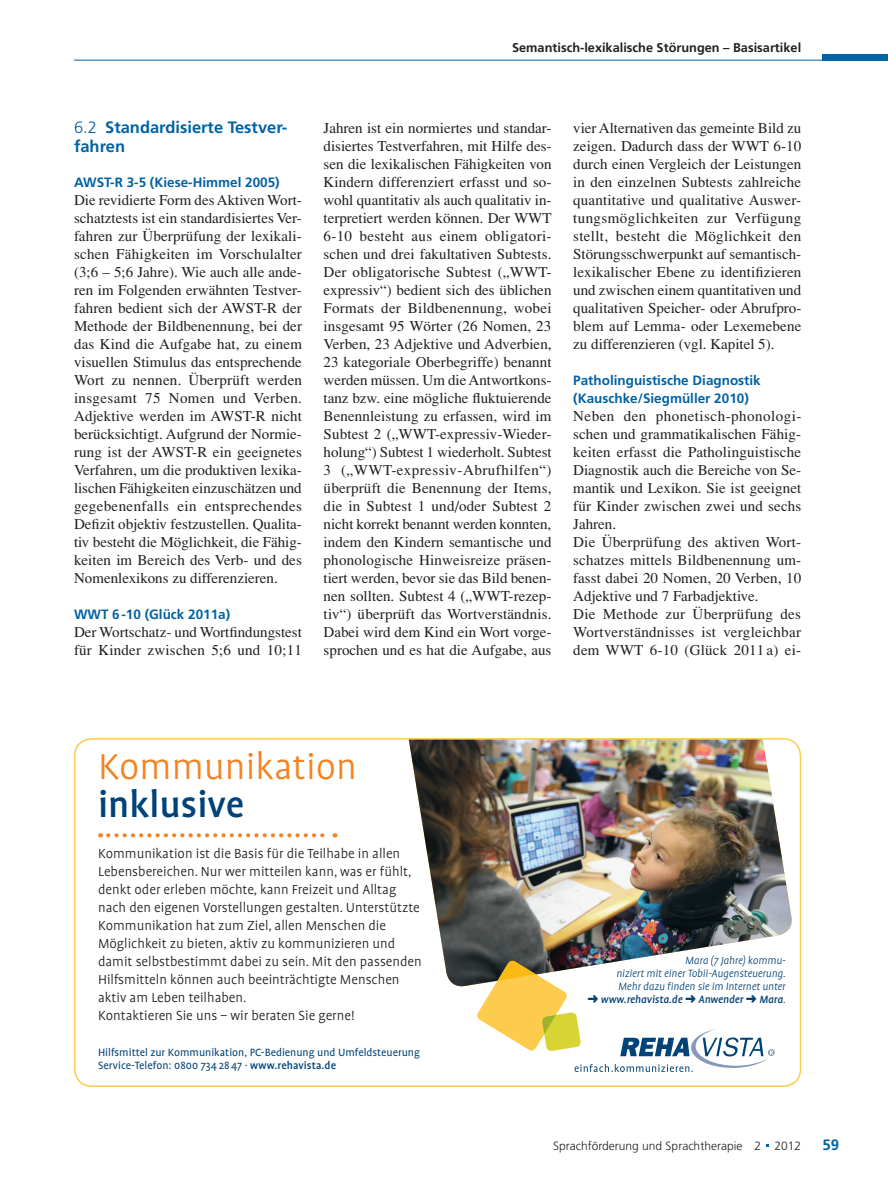
<style>
.page{position:relative;width:888px;height:1186px;background:#fff}
.page>*{position:absolute;margin:0;border:0;box-sizing:border-box;transform-origin:0 0}
.t1{font:300 41.1px "Profile Pro";color:#f58220}
.t2{font:500 41.1px "Profile Pro";color:#004378}
.t3{font:700 16.5px/19.8px "Frutiger";color:#0062a3}
.t4{font:15px/18px "Times";letter-spacing:.005em;color:#231f20;text-align:justify}
.t5{font:300 15px/18px "Profile Pro";color:#231f20}
.t6{font:700 15px "Frutiger";color:#0062a3}
.t7{font:700 13.5px/18px "Frutiger";color:#0062a3}
.t8{font:700 12.75px "Frutiger";color:#231f20}
.t9{font:12px/13.5px "Profile";color:#004378}
.t10{font:italic 300 12px/12.8px "Profile";letter-spacing:-.005em;color:#004378;text-align:justify}
.t11{font:300 12px "Frutiger";color:#231f20}
.t12{font:italic 500 12px "Profile Pro";color:#004279}
.s1{font-weight:300}
.s2{font-weight:500}
.s3{font-family:"Profile";font-weight:300;color:#004378}
</style>
<div class="page">
<div style="left:822px;top:54px;width:66px;height:6px;background:#0062a3"></div>
<hr style="left:74px;top:60px;width:814px;height:1px;background:#0062a3">
<img style="left:409px;top:739px;width:385px;height:248px">
<div style="left:74px;top:738px;width:727px;height:348px;border:2px solid #fecc4c;border-radius:17px"></div>
<svg style="left:108px;top:833px;width:227px;height:4px"></svg>
<svg style="left:475px;top:959px;width:300px;height:113px"></svg>
<p class="t8" style="left:512px;top:40px;width:291px">Semantisch-lexikalische Störungen – Basisartikel</p>
<p class="t3" style="left:74px;top:117px;width:215px"><span class="s1">6.2</span> Standardisierte Testver&shy;fahren</p>
<p class="t7" style="left:74px;top:173px;width:207px">AWST-R 3-5 (Kiese-Himmel 2005)</p>
<p class="t4" style="left:74px;top:190px;width:230px">Die revidierte Form des Aktiven Wort&shy;schatztests ist ein standardisiertes Ver&shy;fahren zur Überprüfung der lexikali&shy;schen Fähigkeiten im Vorschulalter (3;6 – 5;6 Jahre). Wie auch alle ande&shy;ren im Folgenden erwähnten Testver&shy;fahren bedient sich der AWST-R der Methode der Bildbenennung, bei der das Kind die Aufgabe hat, zu einem visuellen Stimulus das entsprechende Wort zu nennen. Überprüft werden insgesamt 75 Nomen und Verben.<br>Adjektive werden im AWST-R nicht berücksichtigt. Aufgrund der Normie&shy;rung ist der AWST-R ein geeignetes Verfahren, um die produktiven lexika&shy;lischen Fähigkeiten einzuschätzen und gegebenenfalls ein entsprechendes Defizit objektiv festzustellen. Qualita&shy;tiv besteht die Möglichkeit, die Fähig&shy;keiten im Bereich des Verb- und des Nomenlexikons zu differenzieren.</p>
<p class="t7" style="left:74px;top:605px;width:158px">WWT 6-10 (Glück 2011a)</p>
<p class="t4" style="left:74px;top:622px;width:229px">Der Wortschatz- und Wortfindungstest für Kinder zwischen 5;6 und 10;11</p>
<p class="t4" style="left:324px;top:118px;width:230px">Jahren ist ein normiertes und standar&shy;disiertes Testverfahren, mit Hilfe des&shy;sen die lexikalischen Fähigkeiten von Kindern differenziert erfasst und so&shy;wohl quantitativ als auch qualitativ in&shy;terpretiert werden können. Der WWT 6-10 besteht aus einem obligatori&shy;schen und drei fakultativen Subtests.<br>Der obligatorische Subtest („WWT&shy;expressiv“) bedient sich des üblichen Formats der Bildbenennung, wobei insgesamt 95 Wörter (26 Nomen, 23<br>Verben, 23 Adjektive und Adverbien, 23 kategoriale Oberbegriffe) benannt werden müssen. Um die Antwortkons&shy;tanz bzw. eine mögliche fluktuierende Benennleistung zu erfassen, wird im Subtest 2 („WWT-expressiv-Wieder&shy;holung“) Subtest 1 wiederholt. Subtest 3 („WWT-expressiv-Abrufhilfen“) überprüft die Benennung der Items, die in Subtest 1 und/oder Subtest 2 nicht korrekt benannt werden konnten, indem den Kindern semantische und phonologische Hinweisreize präsen&shy;tiert werden, bevor sie das Bild benen&shy;nen sollten. Subtest 4 („WWT-rezep&shy;tiv“) überprüft das Wortverständnis.<br>Dabei wird dem Kind ein Wort vorge&shy;sprochen und es hat die Aufgabe, aus</p>
<p class="t4" style="left:573px;top:118px;width:230px">vier Alternativen das gemeinte Bild zu zeigen. Dadurch dass der WWT 6-10 durch einen Vergleich der Leistungen in den einzelnen Subtests zahlreiche quantitative und qualitative Auswer&shy;tungsmöglichkeiten zur Verfügung stellt, besteht die Möglichkeit den Störungsschwerpunkt auf semantisch&shy;lexikalischer Ebene zu identifizieren und zwischen einem quantitativen und qualitativen Speicher- oder Abrufpro&shy;blem auf Lemma- oder Lexemebene zu differenzieren (vgl. Kapitel 5).</p>
<p class="t7" style="left:573px;top:371px;width:189px">Patholinguistische Diagnostik (Kauschke/Siegmüller 2010)</p>
<p class="t4" style="left:573px;top:406px;width:230px;text-align:left">Neben den phonetisch-phonologi&shy;schen und grammatikalischen Fähig&shy;keiten erfasst die Patholinguistische Diagnostik auch die Bereiche von Se&shy;mantik und Lexikon. Sie ist geeignet für Kinder zwischen zwei und sechs Jahren.<br>Die Überprüfung des aktiven Wort&shy;schatzes mittels Bildbenennung um&shy;fasst dabei 20 Nomen, 20 Verben, 10<br>Adjektive und 7 Farbadjektive.<br>Die Methode zur Überprüfung des Wortverständnisses ist vergleichbar dem WWT 6-10 (Glück 2011 a) ei-</p>
<h1 class="t1" style="left:98px;top:744px;width:261px">Kommunikation</h1>
<h1 class="t2" style="left:98px;top:780px;width:148px">inklusive</h1>
<p class="t5" style="left:98px;top:845px;width:325px">Kommunikation ist die Basis für die Teilhabe in allen Lebensbereichen. Nur wer mitteilen kann, was er fühlt, denkt oder erleben möchte, kann Freizeit und Alltag nach den eigenen Vorstellungen gestalten. Unterstützte Kommunikation hat zum Ziel, allen Menschen die Möglichkeit zu bieten, aktiv zu kommunizieren und damit selbstbestimmt dabei zu sein. Mit den passenden Hilfsmitteln können auch beeinträchtigte Menschen aktiv am Leben teilhaben.<br>Kontaktieren Sie uns – wir beraten Sie gerne!</p>
<p class="t9" style="left:98px;top:1045px;width:323px">Hilfsmittel zur Kommunikation, PC-Bedienung und Umfeldsteuerung<br>Service-Telefon: 0800 734 28 47 · <span class="s2">www.rehavista.de</span></p>
<p class="t10" style="left:616px;top:954px;width:171px;text-indent:69px">Mara (7 Jahre) kommu&shy;niziert mit einer Tobii-Augensteuerung.<br>Mehr dazu finden sie im Internet unter</p>
<p class="t12" style="left:587px;top:992px;width:200px">➜ www.rehavista.de ➜ Anwender ➜ Mara<span class="s3">.</span></p>
<p class="t11" style="left:553px;top:1139px;width:250px">Sprachförderung und Sprachtherapie 2 2012</p>
<p class="t6" style="left:822px;top:1135px;width:18px">59</p>
</div>
